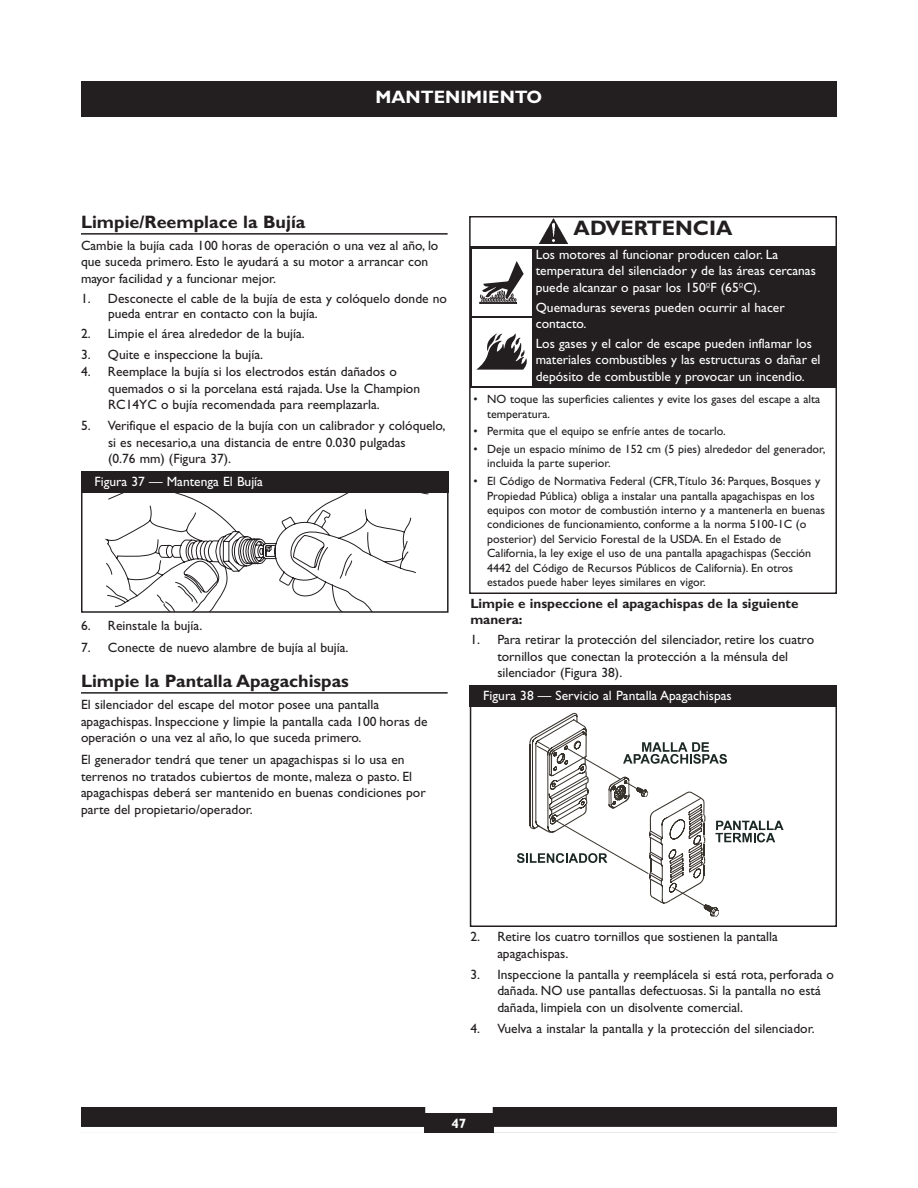
<style>
.page{position:relative;width:918px;height:1188px;background:#fff}
.page>*{position:absolute;margin:0;border:0;box-sizing:border-box;transform-origin:0 0}
.t1{font:700 21px "Gill Sans";color:#231f20}
.t2{font:700 18px "Gill Sans";color:#231f20}
.t3{font:700 18px "Gill Sans";color:#fff}
.t4{font:13.5px/16.2px "Gill Sans";color:#231f20}
.t5{font:13.5px/16.5px "Gill Sans";color:#fff}
.t6{font:700 13.5px/16.2px "Gill Sans";color:#231f20}
.t7{font:700 13.5px "Gill Sans";color:#fff}
.t8{font:12px/14.4px "Gill Sans";color:#231f20}
.s1{font-family:"Eurostile Extended Roman DTC"}
</style>
<div class="page">
<div style="left:81px;top:81px;width:756px;height:36px;background:#231f20"></div>
<div style="left:81px;top:1107px;width:756px;height:26px;background:#231f20"></div>
<div style="left:425px;top:1107px;width:68px;height:6px;background:#fff"></div>
<div style="left:494px;top:1127px;width:343px;height:6px;background:#fff"></div>
<div style="left:81px;top:1127px;width:343px;height:6px;background:#fff"></div>
<hr style="left:81px;top:233px;width:367px;height:2px;background:#231f20">
<hr style="left:81px;top:692px;width:367px;height:2px;background:#231f20">
<svg style="left:105px;top:494px;width:323px;height:116px"></svg>
<div style="left:81px;top:491px;width:368px;height:122px;border:2px solid #231f20"></div>
<div style="left:81px;top:471px;width:368px;height:22px;background:#231f20"></div>
<div style="left:469px;top:216px;width:368px;height:378px;border:2px solid #231f20"></div>
<div style="left:470px;top:247px;width:366px;height:141px;background:#231f20"></div>
<img style="left:540px;top:219px;width:28px;height:24px">
<div style="left:472px;top:249px;width:59px;height:67px;background:#fff"></div>
<svg style="left:480px;top:261px;width:44px;height:41px"></svg>
<div style="left:480px;top:302px;width:37px;height:2px;border:1px solid #231f20"></div>
<div style="left:472px;top:318px;width:59px;height:67px;background:#fff"></div>
<svg style="left:476px;top:333px;width:51px;height:37px"></svg>
<svg style="left:517px;top:713px;width:267px;height:204px"></svg>
<div style="left:470px;top:705px;width:367px;height:222px;border:2px solid #231f20"></div>
<div style="left:470px;top:685px;width:367px;height:22px;background:#231f20"></div>
<h2 class="t3" style="left:376px;top:91px;width:168px">MANTENIMIENTO</h2>
<h2 class="t2" style="left:81px;top:216px;width:226px">Limpie/Reemplace la Bujía</h2>
<p class="t4" style="left:81px;top:239px;width:359px">Cambie la bujía cada 100 horas de operación o una vez al año, lo que suceda primero. Esto le ayudará a su motor a arrancar con mayor facilidad y a funcionar mejor.</p>
<p class="t4" style="left:108px;top:292px;width:341px;line-height:15px;text-indent:-27px">1. Desconecte el cable de la bujía de esta y colóquelo donde no pueda entrar en contacto con la bujía.</p>
<p class="t4" style="left:81px;top:327px;width:225px">2. Limpie el área alrededor de la bujía.</p>
<p class="t4" style="left:81px;top:348px;width:184px">3. Quite e inspeccione la bujía.</p>
<p class="t4" style="left:108px;top:365px;width:314px;text-indent:-27px">4. Reemplace la bujía si los electrodos están dañados o quemados o si la porcelana está rajada. Use la Champion<br>RC14YC o bujía recomendada para reemplazarla.</p>
<p class="t4" style="left:108px;top:419px;width:339px;text-indent:-27px">5. Verifique el espacio de la bujía con un calibrador y colóquelo, si es necesario,a una distancia de entre 0.030 pulgadas<br>(0.76 mm) (Figura 37).</p>
<p class="t5" style="left:94px;top:475px;width:170px">Figura 37 — Mantenga El Bujía</p>
<p class="t4" style="left:81px;top:619px;width:123px">6. Reinstale la bujía.</p>
<p class="t4" style="left:81px;top:641px;width:269px">7. Conecte de nuevo alambre de bujía al bujía.</p>
<h2 class="t2" style="left:81px;top:675px;width:270px">Limpie la Pantalla Apagachispas</h2>
<p class="t4" style="left:81px;top:698px;width:348px">El silenciador del escape del motor posee una pantalla apagachispas. Inspeccione y limpie la pantalla cada 100 horas de operación o una vez al año, lo que suceda primero.</p>
<p class="t4" style="left:81px;top:753px;width:346px">El generador tendrá que tener un apagachispas si lo usa en terrenos no tratados cubiertos de monte, maleza o pasto. El apagachispas deberá ser mantenido en buenas condiciones por parte del propietario/operador.</p>
<h1 class="t1" style="left:574px;top:221px;width:160px">ADVERTENCIA</h1>
<p class="t5" style="left:536px;top:248px;width:282px">Los motores al funcionar producen calor. La temperatura del silenciador y de las áreas cercanas puede alcanzar o pasar los 150<span class="s1">º</span>F (65<span class="s1">º</span>C).</p>
<p class="t5" style="left:536px;top:300px;width:250px">Quemaduras severas pueden ocurrir al hacer contacto.</p>
<p class="t5" style="left:536px;top:337px;width:286px">Los gases y el calor de escape pueden inflamar los materiales combustibles y las estructuras o dañar el depósito de combustible y provocar un incendio.</p>
<p class="t8" style="left:487px;top:394px;width:335px;text-indent:-14px">• NO toque las superficies calientes y evite los gases del escape a alta temperatura.</p>
<p class="t8" style="left:474px;top:426px;width:254px">• Permita que el equipo se enfríe antes de tocarlo.</p>
<p class="t8" style="left:487px;top:443px;width:340px;text-indent:-14px">• Deje un espacio mínimo de 152 cm (5 pies) alrededor del generador, incluida la parte superior.</p>
<p class="t8" style="left:487px;top:475px;width:339px;text-indent:-14px">• El Código de Normativa Federal (CFR,Título 36: Parques, Bosques y Propiedad Pública) obliga a instalar una pantalla apagachispas en los equipos con motor de combustión interno y a mantenerla en buenas condiciones de funcionamiento, conforme a la norma 5100-1C (o posterior) del Servicio Forestal de la USDA. En el Estado de California, la ley exige el uso de una pantalla apagachispas (Sección 4442 del Código de Recursos Públicos de California). En otros estados puede haber leyes similares en vigor.</p>
<p class="t6" style="left:470px;top:597px;width:330px">Limpie e inspeccione el apagachispas de la siguiente manera:</p>
<p class="t4" style="left:497px;top:633px;width:318px;text-indent:-27px">1. Para retirar la protección del silenciador, retire los cuatro tornillos que conectan la protección a la ménsula del silenciador (Figura 38).</p>
<p class="t5" style="left:483px;top:689px;width:250px">Figura 38 — Servicio al Pantalla Apagachispas</p>
<p class="t4" style="left:497px;top:930px;width:282px;text-indent:-27px">2. Retire los cuatro tornillos que sostienen la pantalla apagachispas.</p>
<p class="t4" style="left:497px;top:968px;width:338px;text-indent:-27px">3. Inspeccione la pantalla y reemplácela si está rota, perforada o dañada. NO use pantallas defectuosas. Si la pantalla no está dañada, limpiela con un disolvente comercial.</p>
<p class="t4" style="left:470px;top:1022px;width:346px">4. Vuelva a instalar la pantalla y la protección del silenciador.</p>
<p class="t7" style="left:452px;top:1119px;width:16px">47</p>
</div>
